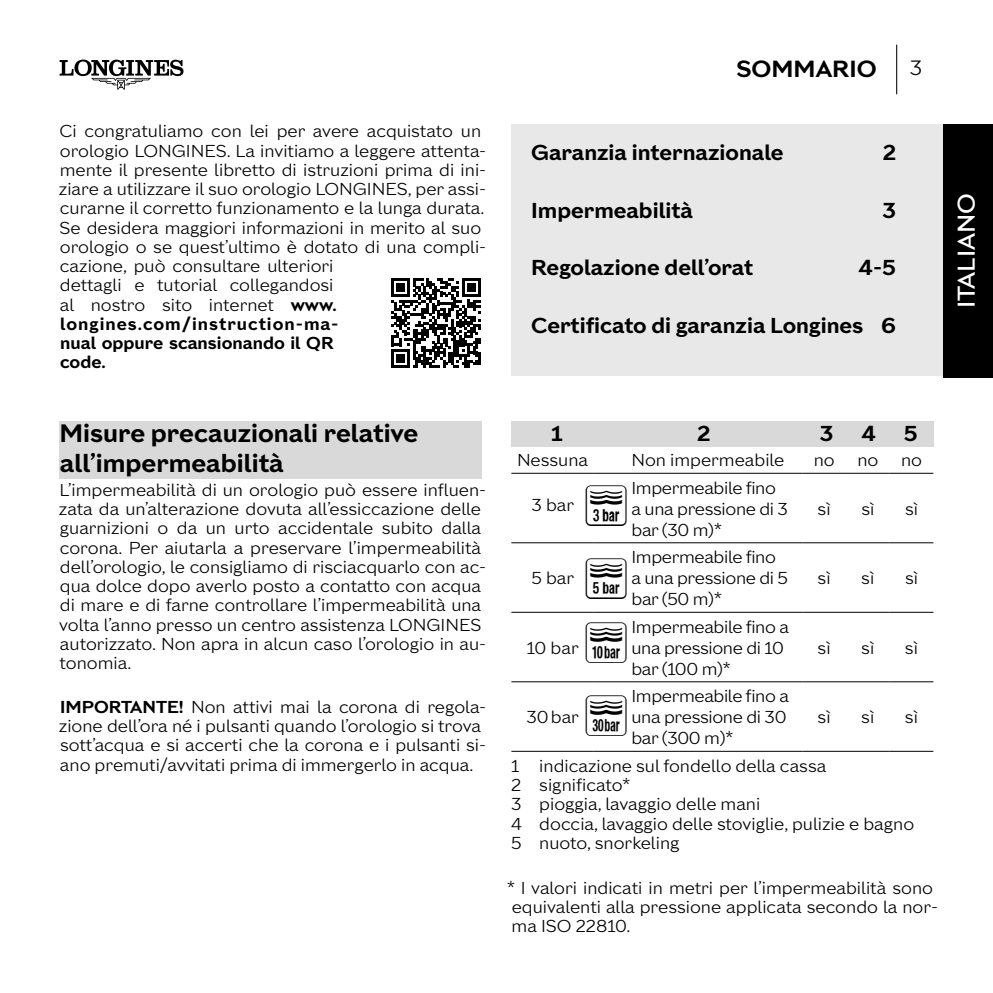
<style>
.page{position:relative;width:993px;height:993px;background:#fff}
.page>*{position:absolute;margin:0;border:0;box-sizing:border-box;transform-origin:0 0}
.t1{font:49px/72.8px "Longines pictos";color:#000}
.t2{font:700 24.5px/29.4px "Longines Sans Text";color:#000}
.t3{font:500 23.8px "Longines Sans Text";color:#fff}
.t4{font:700 22.75px "Longines Sans Text";color:#000}
.t5{font:700 21px "Longines Sans Text";color:#000}
.t6{font:300 20.3px "Longines Sans Text";color:#000}
.t7{font:300 16.8px/19.2px "Longines Sans Text";color:#000}
.t8{font:300 16.8px/21px "Longines Sans Text";letter-spacing:-.02em;color:#000}
.s1{font-weight:700}
</style>
<div class="page">
<svg style="left:60px;top:60px;width:123px;height:29px"></svg>
<hr style="left:895px;top:45px;width:2px;height:49px;background:#000">
<div style="left:511px;top:124px;width:436px;height:252px;background:#e8e8e8"></div>
<div style="left:60px;top:421px;width:421px;height:57px;background:#d9d9da"></div>
<div style="left:943px;top:124px;width:49px;height:253px;background:#000"></div>
<div style="left:511px;top:421px;width:422px;height:25px;background:#d9d9da"></div>
<hr style="left:511px;top:472px;width:82px;height:1px;background:#000">
<hr style="left:593px;top:472px;width:209px;height:1px;background:#000">
<hr style="left:802px;top:472px;width:43px;height:1px;background:#000">
<hr style="left:845px;top:472px;width:44px;height:1px;background:#000">
<hr style="left:889px;top:472px;width:44px;height:1px;background:#000">
<hr style="left:511px;top:542px;width:82px;height:1px;background:#000">
<hr style="left:593px;top:542px;width:209px;height:1px;background:#000">
<hr style="left:802px;top:542px;width:43px;height:1px;background:#000">
<hr style="left:845px;top:542px;width:44px;height:1px;background:#000">
<hr style="left:889px;top:542px;width:44px;height:1px;background:#000">
<hr style="left:511px;top:611px;width:82px;height:1px;background:#000">
<hr style="left:593px;top:611px;width:209px;height:1px;background:#000">
<hr style="left:802px;top:611px;width:43px;height:1px;background:#000">
<hr style="left:845px;top:611px;width:44px;height:1px;background:#000">
<hr style="left:889px;top:611px;width:44px;height:1px;background:#000">
<hr style="left:511px;top:681px;width:82px;height:1px;background:#000">
<hr style="left:593px;top:681px;width:209px;height:1px;background:#000">
<hr style="left:802px;top:681px;width:43px;height:1px;background:#000">
<hr style="left:845px;top:681px;width:44px;height:1px;background:#000">
<hr style="left:889px;top:681px;width:44px;height:1px;background:#000">
<hr style="left:511px;top:750px;width:82px;height:1px;background:#000">
<hr style="left:593px;top:750px;width:209px;height:1px;background:#000">
<hr style="left:802px;top:750px;width:43px;height:1px;background:#000">
<hr style="left:845px;top:750px;width:44px;height:1px;background:#000">
<hr style="left:889px;top:750px;width:44px;height:1px;background:#000">
<svg style="left:391px;top:278px;width:89px;height:90px"></svg>
<p class="t7" style="left:59px;top:120px;width:429px">Ci congratuliamo con lei per avere acquistato un orologio LONGINES. La invitiamo a leggere attenta&shy;mente il presente libretto di istruzioni prima di ini&shy;ziare a utilizzare il suo orologio LONGINES, per assi&shy;curarne il corretto funzionamento e la lunga durata.<br>Se desidera maggiori informazioni in merito al suo orologio o se quest’ultimo è dotato di una compli&shy;cazione, può consultare ulteriori<br>dettagli e tutorial collegandosi<br>al nostro sito internet <span class="s1">www. longines.com/instruction-ma-<br>nual oppure scansionando il QR<br>code.</span></p>
<h2 class="t2" style="left:59px;top:416px;width:360px">Misure precauzionali relative all’impermeabilità</h2>
<p class="t7" style="left:59px;top:478px;width:429px">L’impermeabilità di un orologio può essere influen&shy;zata da un’alterazione dovuta all’essiccazione delle guarnizioni o da un urto accidentale subito dalla corona. Per aiutarla a preservare l’impermeabilità dell’orologio, le consigliamo di risciacquarlo con ac&shy;qua dolce dopo averlo posto a contatto con acqua di mare e di farne controllare l’impermeabilità una volta l’anno presso un centro assistenza LONGINES autorizzato. Non apra in alcun caso l’orologio in au&shy;tonomia.</p>
<p class="t7" style="left:59px;top:695px;width:429px"><span class="s1">IMPORTANTE!</span> Non attivi mai la corona di regola&shy;zione dell’ora né i pulsanti quando l’orologio si trova sott’acqua e si accerti che la corona e i pulsanti si&shy;ano premuti/avvitati prima di immergerlo in acqua.</p>
<h3 class="t4" style="left:736px;top:50px;width:142px">SOMMARIO</h3>
<p class="t6" style="left:909px;top:51px;width:14px">3</p>
<p class="t5" style="left:531px;top:135px;width:254px">Garanzia internazionale</p>
<p class="t5" style="left:882px;top:135px;width:15px">2</p>
<p class="t5" style="left:531px;top:192px;width:163px">Impermeabilità</p>
<p class="t5" style="left:882px;top:192px;width:15px">3</p>
<p class="t5" style="left:531px;top:250px;width:223px">Regolazione dell’orat</p>
<p class="t5" style="left:858px;top:250px;width:39px">4-5</p>
<p class="t5" style="left:531px;top:307px;width:366px">Certificato di garanzia Longines 6</p>
<h3 class="t3" style="left:946px;top:308px;width:117px;rotate:-90deg">ITALIANO</h3>
<p class="t5" style="left:551px;top:415px;width:13px">1</p>
<p class="t5" style="left:697px;top:415px;width:15px">2</p>
<p class="t5" style="left:819px;top:415px;width:15px">3</p>
<p class="t5" style="left:861px;top:415px;width:16px">4</p>
<p class="t5" style="left:903px;top:415px;width:15px">5</p>
<p class="t7" style="left:517px;top:449px;width:73px">Nessuna</p>
<p class="t7" style="left:631px;top:449px;width:154px">Non impermeabile</p>
<p class="t7" style="left:813px;top:449px;width:22px">no</p>
<p class="t7" style="left:857px;top:449px;width:22px">no</p>
<p class="t7" style="left:900px;top:449px;width:22px">no</p>
<p class="t7" style="left:531px;top:494px;width:44px">3 bar</p>
<p class="t8" style="left:631px;top:475px;width:158px">Impermeabile fino a una pressione di 3 bar (30 m)*</p>
<h1 class="t1" style="left:585px;top:472px;width:42px">3<br>5</h1>
<h1 class="t1" style="left:585px;top:610px;width:42px">+ *</h1>
<p class="t7" style="left:817px;top:497px;width:14px">sì</p>
<p class="t7" style="left:861px;top:497px;width:14px">sì</p>
<p class="t7" style="left:904px;top:497px;width:14px">sì</p>
<p class="t8" style="left:631px;top:545px;width:158px">Impermeabile fino a una pressione di 5 bar (50 m)*</p>
<p class="t7" style="left:817px;top:566px;width:14px">sì</p>
<p class="t7" style="left:861px;top:566px;width:14px">sì</p>
<p class="t7" style="left:904px;top:566px;width:14px">sì</p>
<p class="t7" style="left:531px;top:566px;width:44px">5 bar</p>
<p class="t8" style="left:631px;top:614px;width:159px">Impermeabile fino a una pressione di 10 bar (100 m)*</p>
<p class="t7" style="left:817px;top:636px;width:14px">sì</p>
<p class="t7" style="left:861px;top:636px;width:14px">sì</p>
<p class="t7" style="left:904px;top:636px;width:14px">sì</p>
<p class="t7" style="left:526px;top:636px;width:53px">10 bar</p>
<p class="t8" style="left:631px;top:684px;width:159px">Impermeabile fino a una pressione di 30 bar (300 m)*</p>
<p class="t7" style="left:817px;top:705px;width:14px">sì</p>
<p class="t7" style="left:861px;top:705px;width:14px">sì</p>
<p class="t7" style="left:904px;top:705px;width:14px">sì</p>
<p class="t7" style="left:511px;top:754px;width:404px">1 indicazione sul fondello della cassa<br>2 significato*<br>3 pioggia, lavaggio delle mani<br>4 doccia, lavaggio delle stoviglie, pulizie e bagno<br>5 nuoto, snorkeling</p>
<p class="t7" style="left:526px;top:705px;width:54px">30bar</p>
<p class="t7" style="left:506px;top:876px;width:432px">* I valori indicati in metri per l’impermeabilità sono equivalenti alla pressione applicata secondo la nor&shy;ma ISO 22810.</p>
</div>
